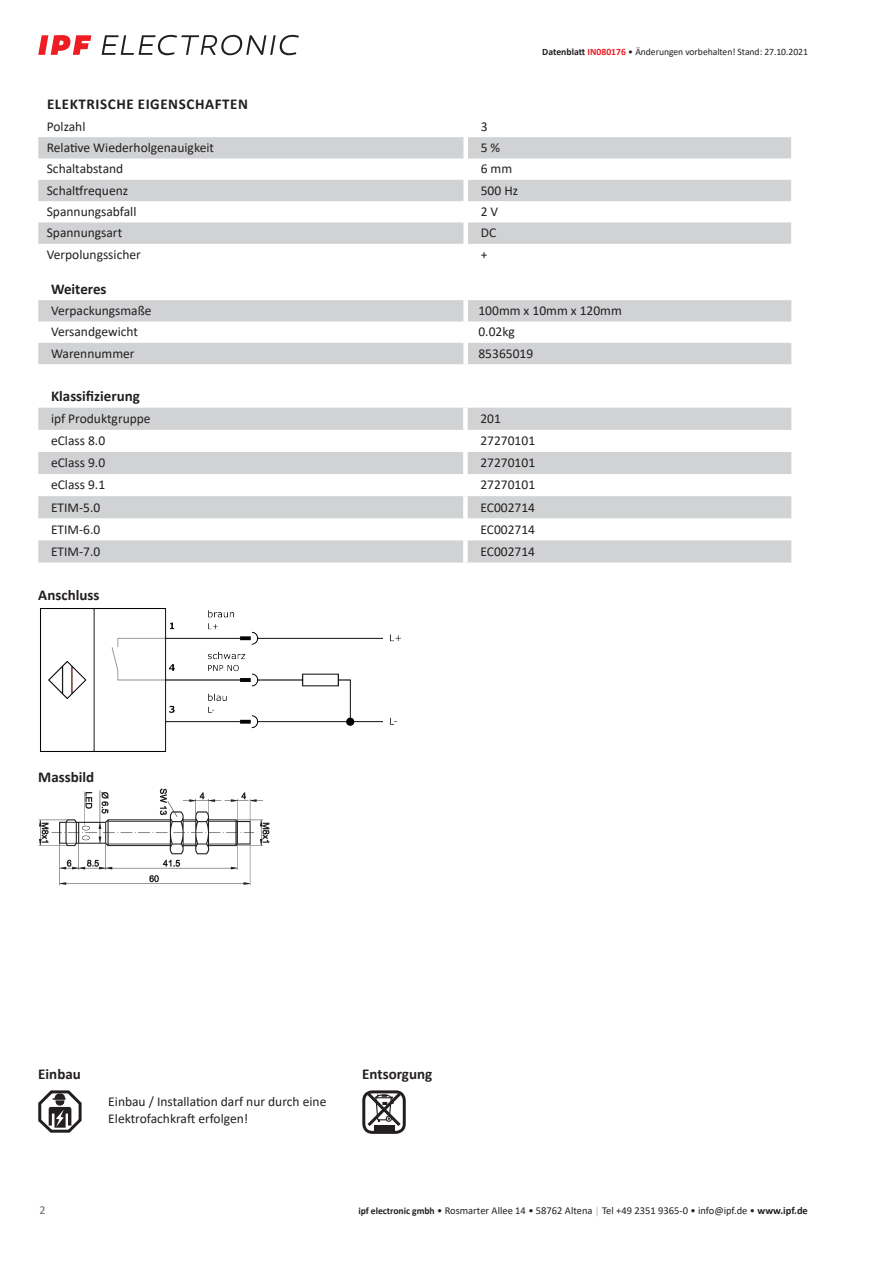
<style>
.page{position:relative;width:893px;height:1263px;background:#fff}
.page>*{position:absolute;margin:0;border:0;box-sizing:border-box;transform-origin:0 0}
.t1{font:700 15px "Calibri";color:#231f20}
.t2{font:700 15px "Calibri";letter-spacing:.04em;color:#231f20}
.t3{font:13.5px/16.5px "Calibri";color:#231f20}
.t4{font:12px "Calibri";color:#636366}
.t5{font:10.5px "Calibri";color:#231f20}
.t6{font:9.75px "Calibri";letter-spacing:-.005em;color:#231f20}
.s1{font-weight:700}
.s2{font-weight:700;color:#ee1d23}
.s3{font-weight:700;font-size:9.75px}
.s4{font-size:9.75px;color:#a8a9ad}
</style>
<div class="page">
<svg style="left:102px;top:35px;width:197px;height:20px"></svg>
<svg style="left:38px;top:35px;width:53px;height:20px"></svg>
<svg style="left:38px;top:137px;width:753px;height:107px;fill:#d1d2d4"></svg>
<svg style="left:38px;top:300px;width:753px;height:64px;fill:#d1d2d4"></svg>
<div style="left:463px;top:300px;width:5px;height:21px;background:#fff"></div>
<div style="left:463px;top:321px;width:5px;height:22px;background:#fff"></div>
<div style="left:463px;top:343px;width:5px;height:21px;background:#fff"></div>
<svg style="left:38px;top:408px;width:753px;height:154px;fill:#d1d2d4"></svg>
<div style="left:463px;top:408px;width:5px;height:22px;background:#fff"></div>
<div style="left:463px;top:430px;width:5px;height:22px;background:#fff"></div>
<div style="left:463px;top:452px;width:5px;height:22px;background:#fff"></div>
<div style="left:463px;top:474px;width:5px;height:22px;background:#fff"></div>
<div style="left:463px;top:496px;width:5px;height:22px;background:#fff"></div>
<div style="left:463px;top:518px;width:5px;height:22px;background:#fff"></div>
<div style="left:463px;top:540px;width:5px;height:22px;background:#fff"></div>
<img style="left:40px;top:608px;width:361px;height:144px">
<img style="left:38px;top:788px;width:232px;height:97px">
<svg style="left:38px;top:1090px;width:44px;height:43px"></svg>
<div style="left:362px;top:1090px;width:44px;height:44px;border:3px solid #231f20;border-radius:9px"></div>
<div style="left:374px;top:1125px;width:20px;height:5px;background:#231f20"></div>
<svg style="left:364px;top:1090px;width:40px;height:39px"></svg>
<p class="t6" style="left:542px;top:45px;width:267px"><span class="s1">Datenblatt</span> <span class="s2">IN080176</span> • Änderungen vorbehalten! Stand: 27.10.2021</p>
<p class="t2" style="left:47px;top:94px;width:202px">ELEKTRISCHE EIGENSCHAFTEN</p>
<p class="t3" style="left:47px;top:118px;width:40px">Polzahl</p>
<p class="t3" style="left:481px;top:118px;width:8px">3</p>
<p class="t3" style="left:47px;top:139px;width:169px">Relative Wiederholgenauigkeit</p>
<p class="t3" style="left:481px;top:139px;width:21px">5%</p>
<p class="t3" style="left:47px;top:160px;width:78px">Schaltabstand</p>
<p class="t3" style="left:481px;top:160px;width:33px">6 mm</p>
<p class="t3" style="left:47px;top:182px;width:83px">Schaltfrequenz</p>
<p class="t3" style="left:481px;top:182px;width:39px">500 Hz</p>
<p class="t3" style="left:47px;top:203px;width:91px">Spannungsabfall</p>
<p class="t3" style="left:481px;top:203px;width:19px">2V</p>
<p class="t3" style="left:47px;top:224px;width:77px">Spannungsart</p>
<p class="t3" style="left:481px;top:224px;width:17px">DC</p>
<p class="t3" style="left:47px;top:246px;width:96px">Verpolungssicher</p>
<p class="t3" style="left:481px;top:246px;width:8px">+</p>
<p class="t1" style="left:51px;top:278px;width:57px">Weiteres</p>
<p class="t3" style="left:51px;top:302px;width:102px">Verpackungsmaße</p>
<p class="t3" style="left:478px;top:302px;width:145px">100mm x 10mm x 120mm</p>
<p class="t3" style="left:51px;top:323px;width:88px">Versandgewicht</p>
<p class="t3" style="left:478px;top:323px;width:38px">0.02kg</p>
<p class="t3" style="left:51px;top:345px;width:85px">Warennummer</p>
<p class="t3" style="left:478px;top:345px;width:56px">85365019</p>
<p class="t1" style="left:51px;top:386px;width:91px">Klassifizierung</p>
<p class="t3" style="left:51px;top:410px;width:101px">ipf Produktgruppe</p>
<p class="t3" style="left:480px;top:410px;width:22px">201</p>
<p class="t3" style="left:51px;top:432px;width:56px">eClass 8.0</p>
<p class="t3" style="left:480px;top:432px;width:56px">27270101</p>
<p class="t3" style="left:51px;top:454px;width:56px">eClass 9.0</p>
<p class="t3" style="left:480px;top:454px;width:56px">27270101</p>
<p class="t3" style="left:51px;top:476px;width:56px">eClass 9.1</p>
<p class="t3" style="left:480px;top:476px;width:56px">27270101</p>
<p class="t3" style="left:51px;top:498px;width:51px">ETIM-5.0</p>
<p class="t3" style="left:480px;top:498px;width:56px">EC002714</p>
<p class="t3" style="left:51px;top:520px;width:51px">ETIM-6.0</p>
<p class="t3" style="left:480px;top:520px;width:56px">EC002714</p>
<p class="t3" style="left:51px;top:543px;width:51px">ETIM-7.0</p>
<p class="t3" style="left:480px;top:543px;width:56px">EC002714</p>
<p class="t1" style="left:38px;top:584px;width:63px">Anschluss</p>
<p class="t1" style="left:38px;top:766px;width:57px">Massbild</p>
<p class="t1" style="left:38px;top:1063px;width:44px">Einbau</p>
<p class="t1" style="left:362px;top:1063px;width:71px">Entsorgung</p>
<p class="t3" style="left:108px;top:1093px;width:220px">Einbau / Installation darf nur durch eine<br>Elektrofachkraft erfolgen!</p>
<p class="t4" style="left:39px;top:1201px;width:8px">2</p>
<p class="t5" style="left:358px;top:1203px;width:451px"><span class="s3">ipf electronic gmbh</span> • Rosmarter Allee 14 • 58762 Altena <span class="s4">│</span> Tel +49 2351 9365-0 • info@ipf.de • <span class="s1">www.ipf.de</span></p>
</div>
